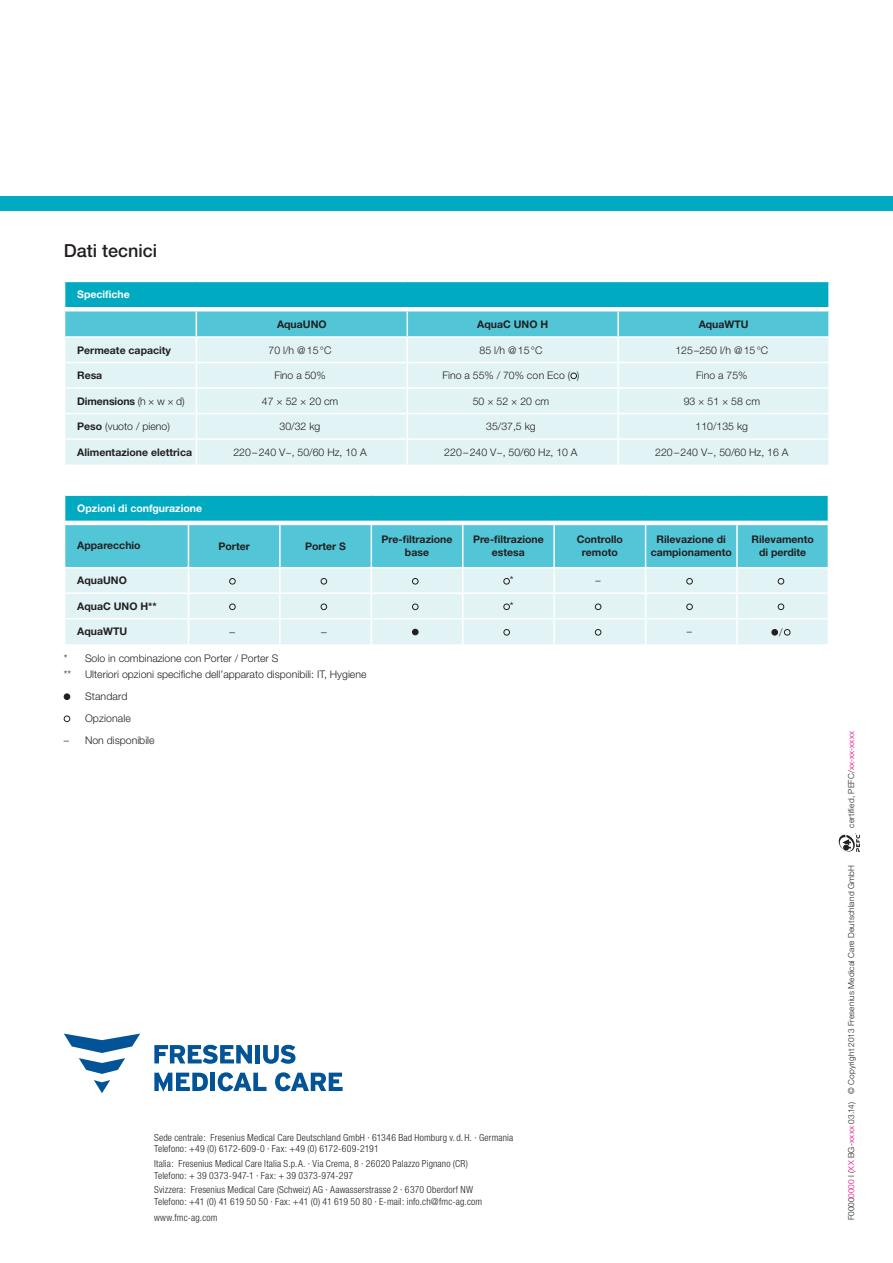
<style>
.page{position:relative;width:893px;height:1263px;background:#fff}
.page>*{position:absolute;margin:0;border:0;box-sizing:border-box;transform-origin:0 0}
.t1{font:500 18px "Helvetica Neue LT Std";color:#231f20}
.t2{font:300 condensed 11.25px "Helvetica Neue LT Std";color:#231f20}
.t3{font:300 10.5px/22.2px "Helvetica Neue LT Std";color:#231f20}
.t4{font:700 10.5px/12.8px "Helvetica Neue LT Std";color:#231f20;text-align:center}
.t5{font:700 10.5px "Helvetica Neue LT Std";color:#fff}
.t6{font:300 10.5px "Helvetica Neue LTW1 G";letter-spacing:.02em;color:#231f20}
.t7{font:300 condensed 9.75px/11.7px "Helvetica Neue LTW1 G";letter-spacing:.015em;color:#231f20}
.t8{font:300 8.25px "Helvetica Neue LTW1 G";letter-spacing:.025em;color:#231f20}
.s1{font-family:"Helvetica Neue LT Std"}
.s2{font-weight:300}
.s3{font-weight:700}
.s4{color:#ed028c}
.s5{font-family:"Helvetica Neue LT Std";color:#ed028c}
</style>
<div class="page">
<div style="left:0;top:196px;width:893px;height:14px;background:#00abc1"></div>
<svg style="left:839px;top:833px;width:21px;height:19px"></svg>
<svg style="left:94px;top:1080px;width:16px;height:13px"></svg>
<svg style="left:64px;top:1033px;width:76px;height:41px"></svg>
<div style="left:210px;top:1073px;width:5px;height:18px;background:#035496"></div>
<svg style="left:218px;top:1072px;width:48px;height:19px"></svg>
<svg style="left:275px;top:1072px;width:68px;height:19px"></svg>
<svg style="left:154px;top:1072px;width:54px;height:19px"></svg>
<svg style="left:154px;top:1045px;width:98px;height:19px"></svg>
<div style="left:255px;top:1045px;width:5px;height:18px;background:#035496"></div>
<svg style="left:263px;top:1045px;width:32px;height:19px"></svg>
<svg style="left:64px;top:282px;width:765px;height:183px;background:#b3e4eb"></svg>
<hr style="left:406px;top:439px;width:2px;height:26px;background:#fff">
<hr style="left:617px;top:439px;width:2px;height:26px;background:#fff">
<hr style="left:828px;top:439px;width:2px;height:26px;background:#fff">
<div style="left:570px;top:373px;width:7px;height:6px;border:1px solid #231f20;border-radius:50%"></div>
<svg style="left:64px;top:495px;width:765px;height:149px;background:#96dae4"></svg>
<div style="left:64px;top:693px;width:6px;height:7px;border:1px solid #231f20;border-radius:50%"></div>
<svg style="left:64px;top:716px;width:6px;height:6px"></svg>
<h1 class="t1" style="left:64px;top:240px;width:95px">Dati tecnici</h1>
<p class="t5" style="left:77px;top:288px;width:54px">Specifiche</p>
<p class="t4" style="left:277px;top:317px;width:51px">AquaUNO</p>
<p class="t4" style="left:477px;top:317px;width:72px">AquaC UNO H</p>
<p class="t4" style="left:699px;top:317px;width:51px">AquaWTU</p>
<p class="t4" style="left:77px;top:343px;width:95px">Permeate capacity</p>
<p class="t3" style="left:269px;top:338px;width:64px">70 l/h @15°C</p>
<p class="t3" style="left:479px;top:338px;width:64px">85 l/h @15°C</p>
<p class="t3" style="left:675px;top:338px;width:94px">125–250 l/h @15°C</p>
<p class="t4" style="left:77px;top:369px;width:26px">Resa</p>
<p class="t3" style="left:274px;top:364px;width:53px">Fino a 50%</p>
<p class="t6" style="left:442px;top:369px;width:138px"><span class="s1">Fino a 55%</span> / 70% con Eco ( )</p>
<p class="t3" style="left:696px;top:364px;width:53px">Fino a 75%</p>
<p class="t4" style="left:77px;top:394px;width:109px">Dimensions <span class="s2">(h × w × d)</span></p>
<p class="t3" style="left:262px;top:389px;width:78px">47 × 52 × 20 cm</p>
<p class="t3" style="left:473px;top:389px;width:78px">50 × 52 × 20 cm</p>
<p class="t3" style="left:684px;top:389px;width:78px">93 × 51 × 58 cm</p>
<p class="t3" style="left:77px;top:415px;width:94px"><span class="s3">Peso</span> (vuoto / pieno)</p>
<p class="t3" style="left:280px;top:415px;width:42px">30/32 kg</p>
<p class="t3" style="left:486px;top:415px;width:51px">35/37,5 kg</p>
<p class="t3" style="left:696px;top:415px;width:54px">110/135 kg</p>
<p class="t4" style="left:77px;top:445px;width:116px">Alimentazione elettrica</p>
<p class="t3" style="left:233px;top:440px;width:135px">220–240 V~, 50/60 Hz, 10 A</p>
<p class="t3" style="left:444px;top:440px;width:135px">220–240 V~, 50/60 Hz, 10 A</p>
<p class="t3" style="left:655px;top:440px;width:135px">220–240 V~, 50/60 Hz, 16 A</p>
<p class="t5" style="left:77px;top:501px;width:126px">Opzioni di confgurazione</p>
<p class="t4" style="left:77px;top:539px;width:65px">Apparecchio</p>
<p class="t4" style="left:219px;top:539px;width:33px">Porter</p>
<p class="t4" style="left:305px;top:539px;width:43px">Porter S</p>
<p class="t4" style="left:382px;top:533px;width:72px">Pre-filtrazione base</p>
<p class="t4" style="left:473px;top:533px;width:72px">Pre-filtrazione estesa</p>
<p class="t4" style="left:577px;top:533px;width:48px">Controllo remoto</p>
<p class="t4" style="left:651px;top:533px;width:83px">Rilevazione di campionamento</p>
<p class="t4" style="left:751px;top:533px;width:64px">Rilevamento di perdite</p>
<p class="t4" style="left:77px;top:574px;width:51px">AquaUNO</p>
<p class="t2" style="left:510px;top:574px;width:5px">*</p>
<p class="t3" style="left:595px;top:569px;width:7px">–</p>
<p class="t4" style="left:77px;top:599px;width:81px">AquaC UNO H**</p>
<p class="t2" style="left:510px;top:599px;width:5px">*</p>
<p class="t4" style="left:77px;top:625px;width:51px">AquaWTU</p>
<p class="t2" style="left:230px;top:625px;width:7px">–</p>
<p class="t2" style="left:321px;top:625px;width:7px">–</p>
<p class="t3" style="left:687px;top:620px;width:7px">–</p>
<p class="t3" style="left:779px;top:620px;width:5px">/</p>
<p class="t3" style="left:64px;top:650px;width:216px;line-height:15.8px">* Solo in combinazione con Porter / Porter S **</p>
<p class="t3" style="left:85px;top:663px;width:283px">Ulteriori opzioni specifiche dell’apparato disponibili: IT, Hygiene<br>Standard<br>Opzionale</p>
<p class="t3" style="left:64px;top:729px;width:92px">– Non disponibile</p>
<p class="t7" style="left:154px;top:1131px;width:361px">Sede centrale: Fresenius Medical Care Deutschland GmbH · 61346 Bad Homburg v.d.H. · Germania<br>Telefono: +49 (0) 6172-609-0 · Fax: +49 (0) 6172-609-2191</p>
<p class="t7" style="left:154px;top:1158px;width:315px">Italia: Fresenius Medical Care Italia S.p.A. · Via Crema, 8 · 26020 Palazzo Pignano (CR)<br>Telefono: + 39 0373-947-1 · Fax: + 39 0373-974-297</p>
<p class="t7" style="left:154px;top:1184px;width:329px">Svizzera: Fresenius Medical Care (Schweiz) AG · Aawasserstrasse 2 · 6370 Oberdorf NW<br>Telefono: +41 (0) 41 619 50 50 · Fax: +41 (0) 41 619 50 80 · E-mail: info.ch@fmc-ag.com</p>
<p class="t7" style="left:154px;top:1212px;width:65px">www.fmc-ag.com</p>
<p class="t8" style="left:846px;top:828px;width:99px;rotate:-90deg">certified, PEFC/<span class="s4">xx-xx-xxxx</span></p>
<p class="t8" style="left:846px;top:1220px;width:357px;rotate:-90deg"><span class="s1">F0000</span><span class="s5">0000</span> <span class="s1">I</span> (<span class="s4">XX</span> BG-<span class="s4">xxxx</span> 03.14) © Copyright 2013 Fresenius Medical Care Deutschland GmbH</p>
</div>
